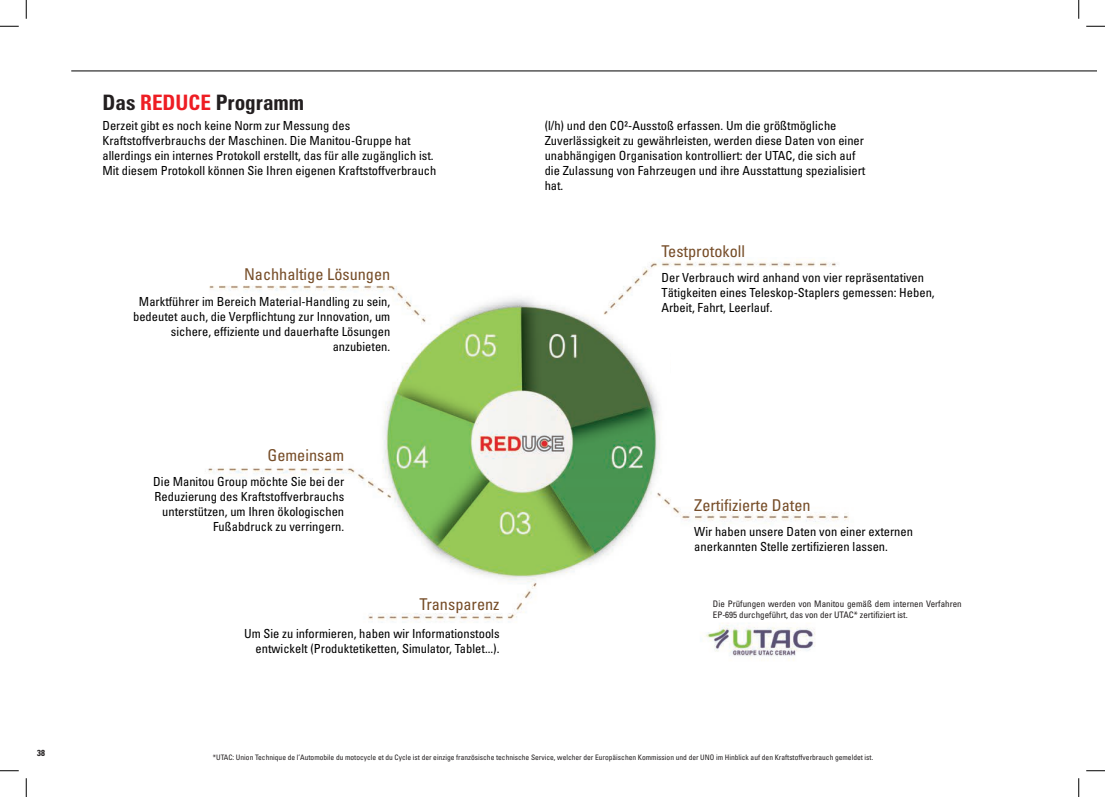
<style>
.page{position:relative;width:1105px;height:797px;background:#fff}
.page>*{position:absolute;margin:0;border:0;box-sizing:border-box;transform-origin:0 0}
.t1{font:21.25px "Univers LTCYR 67 Bold Cond";color:#231f20}
.t2{font:condensed 16.25px "Univers LTCYR 57";color:#764d28}
.t3{font:condensed 12.5px/15px "Univers LTCYR 57";color:#000}
.t4{font:condensed 9px/10.5px "Univers LTCYR 57";color:#231f20}
.t5{font:8.75px "Univers LTCYR 67 Bold Cond";color:#231f20}
.t6{font:condensed 7.5px "Univers LTCYR 57";color:#231f20}
.s1{color:#ee1d23}
</style>
<div class="page">
<img style="left:208px;top:259px;width:641px;height:402px">
<hr style="left:71px;top:71px;width:1025px;height:1px;background:#000">
<div style="left:671px;top:340px;width:182px;height:50px;background:#fff"></div>
<svg style="left:0;top:25px;width:19px;height:2px"></svg>
<svg style="left:1086px;top:25px;width:19px;height:2px"></svg>
<svg style="left:0;top:770px;width:19px;height:1px"></svg>
<svg style="left:1086px;top:770px;width:19px;height:1px"></svg>
<svg style="left:25px;top:0;width:2px;height:19px"></svg>
<svg style="left:25px;top:778px;width:2px;height:19px"></svg>
<svg style="left:1078px;top:0;width:1px;height:19px"></svg>
<svg style="left:1078px;top:778px;width:1px;height:19px"></svg>
<p class="t5" style="left:37px;top:747px;width:9px">38</p>
<h1 class="t1" style="left:102px;top:89px;width:203px">Das <span class="s1">REDUCE</span> Programm</h1>
<p class="t3" style="left:102px;top:118px;width:335px">Derzeit gibt es noch keine Norm zur Messung des Kraftstoffverbrauchs der Maschinen. Die Manitou-Gruppe hat allerdings ein internes Protokoll erstellt, das für alle zugänglich ist.<br>Mit diesem Protokoll können Sie Ihren eigenen Kraftstoffverbrauch</p>
<h2 class="t2" style="left:244px;top:264px;width:148px">Nachhaltige Lösungen</h2>
<p class="t3" style="left:133px;top:294px;width:259px;text-align:right">Marktführer im Bereich Material-Handling zu sein, bedeutet auch, die Verpflichtung zur Innovation, um sichere, effiziente und dauerhafte Lösungen anzubieten.</p>
<h2 class="t2" style="left:267px;top:445px;width:78px">Gemeinsam</h2>
<p class="t3" style="left:153px;top:473px;width:192px;text-align:right">Die Manitou Group möchte Sie bei der Reduzierung des Kraftstoffverbrauchs unterstützen, um Ihren ökologischen Fußabdruck zu verringern.</p>
<h2 class="t2" style="left:420px;top:593px;width:81px">Transparenz</h2>
<p class="t3" style="left:244px;top:625px;width:257px;text-align:right">Um Sie zu informieren, haben wir Informationstools entwickelt (Produktetiketten, Simulator, Tablet...).</p>
<p class="t3" style="left:545px;top:118px;width:322px">(l/h) und den CO²-Ausstoß erfassen. Um die größtmögliche Zuverlässigkeit zu gewährleisten, werden diese Daten von einer unabhängigen Organisation kontrolliert: der UTAC, die sich auf die Zulassung von Fahrzeugen und ihre Ausstattung spezialisiert hat.</p>
<h2 class="t2" style="left:661px;top:241px;width:85px">Testprotokoll</h2>
<p class="t3" style="left:661px;top:270px;width:275px">Der Verbrauch wird anhand von vier repräsentativen<br>Tätigkeiten eines Teleskop-Staplers gemessen: Heben,<br>Arbeit, Fahrt, Leerlauf.</p>
<h2 class="t2" style="left:694px;top:495px;width:118px">Zertifizierte Daten</h2>
<p class="t3" style="left:694px;top:523px;width:220px">Wir haben unsere Daten von einer externen anerkannten Stelle zertifizieren lassen.</p>
<p class="t4" style="left:713px;top:598px;width:250px">Die Prüfungen werden von Manitou gemäß dem internen Verfahren<br>EP-695 durchgeführt, das von der UTAC* zertifiziert ist.</p>
<p class="t6" style="left:213px;top:752px;width:662px">*UTAC: Union Technique de l’Automobile du motocycle et du Cycle ist der einzige französische technische Service, welcher der Europäischen Kommission und der UNO im Hinblick auf den Kraftstoffverbrauch gemeldet ist.</p>
</div>
